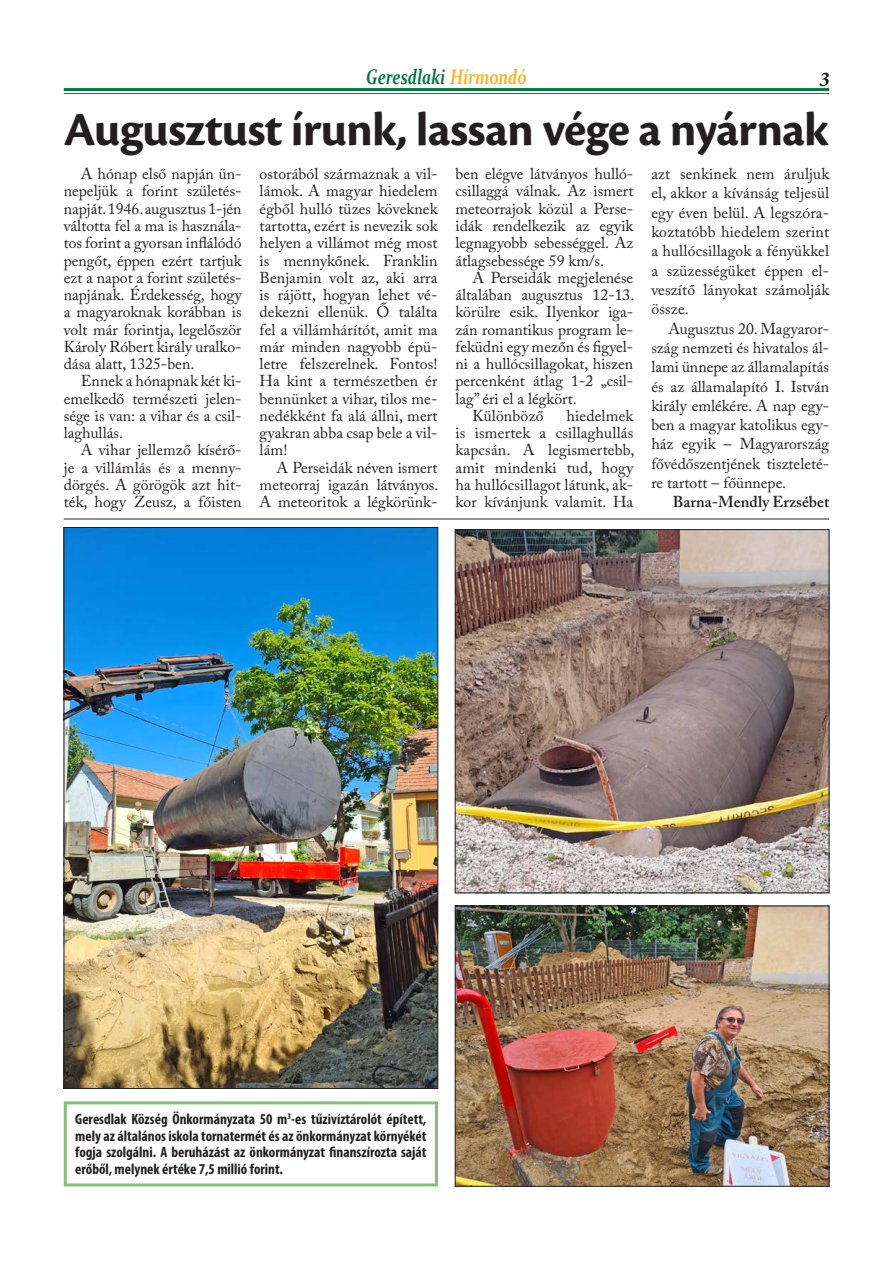
<style>
.page{position:relative;width:893px;height:1263px;background:#fff}
.page>*{position:absolute;margin:0;border:0;box-sizing:border-box;transform-origin:0 0}
.Cím_3hasáb{font:700 49.5px "Cronos Pro";letter-spacing:-.015em;color:#231f20}
.t1{font:italic 700 21px "Constantia";color:#007840;scale:.75 1}
.t2{font:italic 700 21px "Minion Pro";color:#231f20}
.Szöveg{font:15.75px/17.2px "Adobe Caslon Pro";color:#231f20;text-align:justify}
.Szöveg-2{font:600 15.75px "Adobe Caslon Pro";color:#231f20}
.Képaláírás{font:700 condensed 15px/16.5px "Myriad Pro";color:#231f20;text-align:justify}
.s1{color:#fbb221}
</style>
<div class="page">
<hr style="left:64px;top:88px;width:765px;height:3px;background:#007840">
<hr style="left:64px;top:93px;width:765px;height:1px;background:#007840">
<div style="left:64px;top:1101px;width:374px;height:85px;border:3px solid #87bf76"></div>
<hr style="left:64px;top:519px;width:765px;height:1px;background:#231f20">
<img style="left:66px;top:529px;width:370px;height:558px">
<img style="left:457px;top:531px;width:370px;height:360px">
<div style="left:455px;top:529px;width:374px;height:364px;border:1px solid #231f20"></div>
<img style="left:457px;top:908px;width:370px;height:276px">
<div style="left:455px;top:906px;width:374px;height:280px;border:1px solid #231f20"></div>
<h2 class="t1" style="left:366px;top:62px;width:215px">Geresdlaki <span class="s1">Hírmondó</span></h2>
<h2 class="t2" style="left:819px;top:64px;width:12px">3</h2>
<p class="Cím_3hasáb" style="left:64px;top:101px;width:766px">Augusztust írunk, lassan vége a nyárnak</p>
<p class="Szöveg" style="left:64px;top:165px;width:179px;text-indent:17px">A hónap első napján ün&shy;nepeljük a forint születés&shy;napját. 1946. augusztus 1-jén váltotta fel a ma is használa&shy;tos forint a gyorsan inflálódó pengőt, éppen ezért tartjuk ezt a napot a forint születés&shy;napjának. Érdekesség, hogy a magyaroknak korábban is volt már forintja, legelőször Károly Róbert király uralko&shy;dása alatt, 1325-ben.</p>
<p class="Szöveg" style="left:64px;top:372px;width:179px;text-indent:17px">Ennek a hónapnak két ki&shy;emelkedő természeti jelen&shy;sége is van: a vihar és a csil&shy;laghullás.</p>
<p class="Szöveg" style="left:64px;top:441px;width:179px;text-indent:17px">A vihar jellemző kísérő&shy;je a villámlás és a menny&shy;dörgés. A görögök azt hit&shy;ték, hogy Zeusz, a főisten</p>
<p class="Szöveg" style="left:260px;top:165px;width:179px">ostorából származnak a vil&shy;lámok. A magyar hiedelem égből hulló tüzes köveknek tartotta, ezért is nevezik sok helyen a villámot még most is mennykőnek. Franklin Benjamin volt az, aki arra is rájött, hogyan lehet vé&shy;dekezni ellenük. Ő találta fel a villámhárítót, amit ma már minden nagyobb épü&shy;letre felszerelnek. Fontos!<br>Ha kint a természetben ér bennünket a vihar, tilos me&shy;nedékként fa alá állni, mert gyakran abba csap bele a vil&shy;lám!</p>
<p class="Szöveg" style="left:260px;top:459px;width:180px;text-indent:17px">A Perseidák néven ismert meteorraj igazán látványos.<br>A meteoritok a légkörünk-</p>
<p class="Szöveg" style="left:455px;top:165px;width:179px">ben elégve látványos hulló&shy;csillaggá válnak. Az ismert meteorrajok közül a Perse&shy;idák rendelkezik az egyik legnagyobb sebességgel. Az átlagsebessége 59 km/s.</p>
<p class="Szöveg" style="left:455px;top:269px;width:180px;text-indent:17px">A Perseidák megjelenése általában augusztus 12-13. körülre esik. Ilyenkor iga&shy;zán romantikus program le&shy;feküdni egy mezőn és figyel&shy;ni a hullócsillagokat, hiszen percenként átlag 1-2 „csil&shy;lag” éri el a légkört.</p>
<p class="Szöveg" style="left:472px;top:407px;width:73px">Különböző</p>
<p class="Szöveg" style="left:651px;top:164px;width:179px;line-height:19.4px">azt senkinek nem áruljuk el, akkor a kívánság teljesül egy éven belül. A legszóra&shy;koztatóbb hiedelem szerint a hullócsillagok a fényükkel a szüzességüket éppen el&shy;veszítő lányokat számolják össze.</p>
<p class="Szöveg" style="left:651px;top:318px;width:179px;line-height:19.4px;text-indent:17px">Augusztus 20. Magyaror&shy;szág nemzeti és hivatalos ál&shy;lami ünnepe az államalapítás és az államalapító I. István király emlékére. A nap egy&shy;ben a magyar katolikus egy&shy;ház egyik – Magyarország fővédőszentjének tiszteleté&shy;re tartott – főünnepe.</p>
<p class="Szöveg-2" style="left:673px;top:493px;width:158px">Barna-Mendly Erzsébet</p>
<p class="Szöveg" style="left:455px;top:407px;width:180px;text-indent:111px">hiedelmek is ismertek a csillaghullás kapcsán. A legismertebb, amit mindenki tud, hogy ha hullócsillagot látunk, ak&shy;kor kívánjunk valamit. Ha</p>
<p class="Képaláírás" style="left:75px;top:1110px;width:353px">Geresdlak Község Önkormányzata 50 m<sup>3</sup>-es tűzivíztárolót épített, mely az általános iskola tornatermét és az önkormányzat környékét fogja szolgálni. A beruházást az önkormányzat finanszírozta saját erőből, melynek értéke 7,5 millió forint.</p>
</div>
